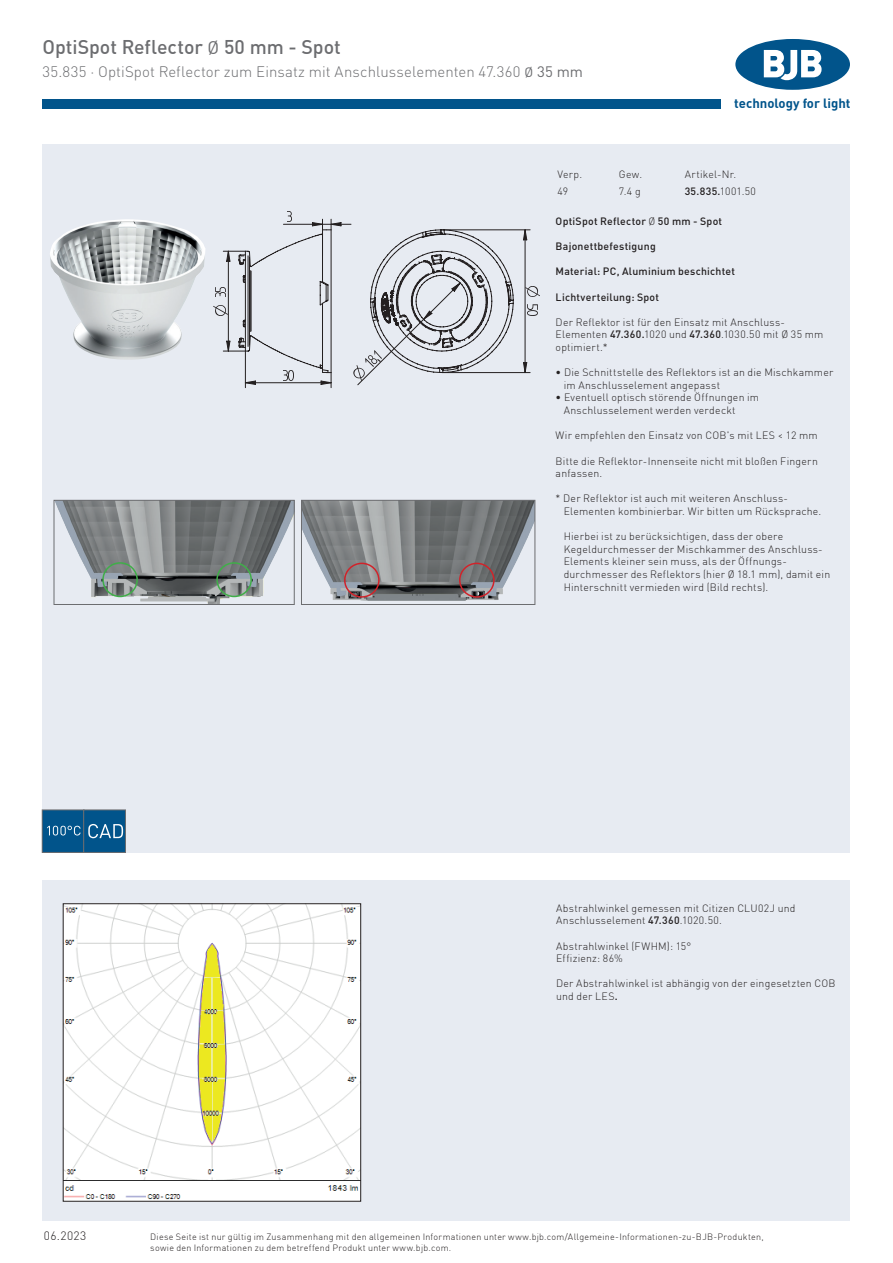
<style>
.page{position:relative;width:893px;height:1263px;background:#fff}
.page>*{position:absolute;margin:0;border:0;box-sizing:border-box;transform-origin:0 0}
.t1{font:500 19.5px "DIN";color:#6c6d70}
.t2{font:300 15px "DINOT";letter-spacing:.005em;color:#6c6d70}
.t3{font:700 13.2px "DIN";color:#01548b}
.t4{font:300 12px "DIN";letter-spacing:.035em;color:#231f20}
.t5{font:300 10.5px/12.6px "DIN";letter-spacing:.02em;color:#231f20}
.t6{font:500 10.5px "DIN";letter-spacing:.025em;color:#231f20}
.t7{font:300 10.5px "DINOT";letter-spacing:.02em;color:#231f20}
.t8{font:500 10.5px "DINOT";color:#231f20}
.t9{font:300 9px/10.9px "DIN";letter-spacing:.025em;color:#231f20}
.s1{font-weight:400;font-size:18px}
.s2{font-weight:400;font-size:13.5px}
.s3{font-weight:400}
.s4{font-weight:300}
.s5{font-family:"DINOT";font-weight:300}
.s6{font-weight:500}
.s7{font-family:"DINOT"}
</style>
<div class="page">
<div style="left:43px;top:145px;width:807px;height:708px;background:#e7ebf2"></div>
<div style="left:735px;top:39px;width:115px;height:51px;background:#01548b;border-radius:50%"></div>
<svg style="left:764px;top:50px;width:58px;height:30px"></svg>
<div style="left:43px;top:100px;width:678px;height:9px;background:#01548b"></div>
<div style="left:43px;top:880px;width:807px;height:340px;background:#e7ebf2"></div>
<div style="left:42px;top:810px;width:42px;height:42px;background:#01548b"></div>
<svg style="left:47px;top:826px;width:34px;height:9px"></svg>
<div style="left:42px;top:810px;width:42px;height:43px;border:1px solid #6c6d70"></div>
<div style="left:84px;top:810px;width:41px;height:42px;background:#01548b"></div>
<svg style="left:88px;top:824px;width:35px;height:14px"></svg>
<div style="left:83px;top:810px;width:43px;height:43px;border:1px solid #6c6d70"></div>
<img style="left:353px;top:365px;width:5px;height:14px">
<svg style="left:358px;top:230px;width:155px;height:155px"></svg>
<hr style="left:283px;top:224px;width:68px;height:1px;background:#231f20">
<svg style="left:216px;top:212px;width:125px;height:176px"></svg>
<hr style="left:245px;top:382px;width:86px;height:1px;background:#231f20">
<hr style="left:442px;top:230px;width:88px;height:1px;background:#231f20">
<hr style="left:442px;top:372px;width:88px;height:1px;background:#231f20">
<svg style="left:528px;top:305px;width:10px;height:10px"></svg>
<img style="left:526px;top:287px;width:13px;height:10px">
<svg style="left:523px;top:230px;width:4px;height:10px"></svg>
<svg style="left:523px;top:362px;width:4px;height:11px"></svg>
<hr style="left:525px;top:230px;width:1px;height:143px;background:#231f20">
<img style="left:50px;top:219px;width:155px;height:141px">
<img style="left:65px;top:906px;width:294px;height:293px">
<img style="left:56px;top:502px;width:236px;height:100px">
<div style="left:54px;top:500px;width:240px;height:104px;border:1px solid #6c6d70"></div>
<img style="left:303px;top:502px;width:230px;height:99px">
<div style="left:301px;top:500px;width:234px;height:104px;border:1px solid #6c6d70"></div>
<div style="left:216px;top:562px;width:36px;height:35px;border:2px solid #40ae49;border-radius:50%"></div>
<div style="left:102px;top:562px;width:36px;height:35px;border:2px solid #40ae49;border-radius:50%"></div>
<div style="left:459px;top:563px;width:36px;height:35px;border:2px solid #d1232a;border-radius:50%"></div>
<div style="left:344px;top:563px;width:36px;height:35px;border:2px solid #d1232a;border-radius:50%"></div>
<p class="t1" style="left:43px;top:35px;width:300px">OptiSpot Reflector <span class="s1">Ø</span> 50 mm - Spot</p>
<p class="t2" style="left:43px;top:62px;width:542px">35.835 · OptiSpot Reflector zum Einsatz mit Anschlusselementen 47.360 <span class="s2">Ø</span> <span class="s3">35 mm</span></p>
<p class="t7" style="left:557px;top:167px;width:26px">Verp.</p>
<p class="t7" style="left:557px;top:184px;width:12px">49</p>
<p class="t7" style="left:619px;top:167px;width:25px">Gew.</p>
<p class="t7" style="left:619px;top:184px;width:23px">7.4 g</p>
<p class="t3" style="left:734px;top:95px;width:118px">technology for light</p>
<p class="t7" style="left:685px;top:167px;width:53px">Artikel-Nr.</p>
<p class="t8" style="left:685px;top:184px;width:73px">35.835.<span class="s4">1001.50</span></p>
<p class="t6" style="left:556px;top:215px;width:168px">OptiSpot Reflector <span class="s5">Ø</span> 50 mm - Spot</p>
<p class="t6" style="left:556px;top:240px;width:102px">Bajonettbefestigung</p>
<p class="t6" style="left:556px;top:265px;width:181px">Material: PC, Aluminium beschichtet</p>
<p class="t6" style="left:556px;top:290px;width:105px">Lichtverteilung: Spot</p>
<p class="t5" style="left:556px;top:316px;width:231px">Der Reflektor ist für den Einsatz mit Anschluss-</p>
<p class="t5" style="left:556px;top:328px;width:269px">Elementen <span class="s6">47.360.</span>1020 und <span class="s6">47.360</span>.1030.50 mit <span class="s7">Ø</span> 35 mm optimiert.*</p>
<p class="t5" style="left:556px;top:366px;width:279px">• Die Schnittstelle des Reflektors ist an die Mischkammer</p>
<p class="t5" style="left:564px;top:379px;width:158px">im Anschlusselement angepasst</p>
<p class="t5" style="left:556px;top:391px;width:205px">• Eventuell optisch störende Öffnungen im</p>
<p class="t5" style="left:564px;top:404px;width:174px">Anschlusselement werden verdeckt</p>
<p class="t5" style="left:556px;top:429px;width:264px">Wir empfehlen den Einsatz von COB's mit LES &lt; 12 mm</p>
<p class="t5" style="left:556px;top:454px;width:264px">Bitte die Reflektor-Innenseite nicht mit bloßen Fingern</p>
<p class="t5" style="left:556px;top:467px;width:48px">anfassen.</p>
<p class="t5" style="left:556px;top:492px;width:234px">* Der Reflektor ist auch mit weiteren Anschluss-</p>
<p class="t5" style="left:564px;top:505px;width:259px">Elementen kombinierbar. Wir bitten um Rücksprache.</p>
<p class="t5" style="left:564px;top:530px;width:221px">Hierbei ist zu berücksichtigen, dass der obere</p>
<p class="t5" style="left:564px;top:542px;width:261px">Kegeldurchmesser der Mischkammer des Anschluss-</p>
<p class="t5" style="left:564px;top:555px;width:225px">Elements kleiner sein muss, als der Öffnungs-</p>
<p class="t5" style="left:564px;top:568px;width:268px">durchmesser des Reflektors (hier <span class="s7">Ø</span> 18.1 mm), damit ein</p>
<p class="t5" style="left:564px;top:580px;width:206px">Hinterschnitt vermieden wird (Bild rechts).</p>
<p class="t5" style="left:556px;top:902px;width:241px">Abstrahlwinkel gemessen mit Citizen CLU02J und<br>Anschlusselement <span class="s6">47.360</span>.1020.50.</p>
<p class="t5" style="left:556px;top:939px;width:137px">Abstrahlwinkel (FWHM): 15°</p>
<p class="t5" style="left:556px;top:952px;width:68px">Effizienz: 86%</p>
<p class="t5" style="left:556px;top:977px;width:281px">Der Abstrahlwinkel ist abhängig von der eingesetzten COB und der LES<span class="s6">.</span></p>
<p class="t4" style="left:44px;top:1229px;width:44px">06.2023</p>
<p class="t9" style="left:150px;top:1231px;width:615px">Diese Seite ist nur gültig im Zusammenhang mit den allgemeinen Informationen unter www.bjb.com/Allgemeine-Informationen-zu-BJB-Produkten, sowie den Informationen zu dem betreffend Produkt unter www.bjb.com.</p>
</div>
